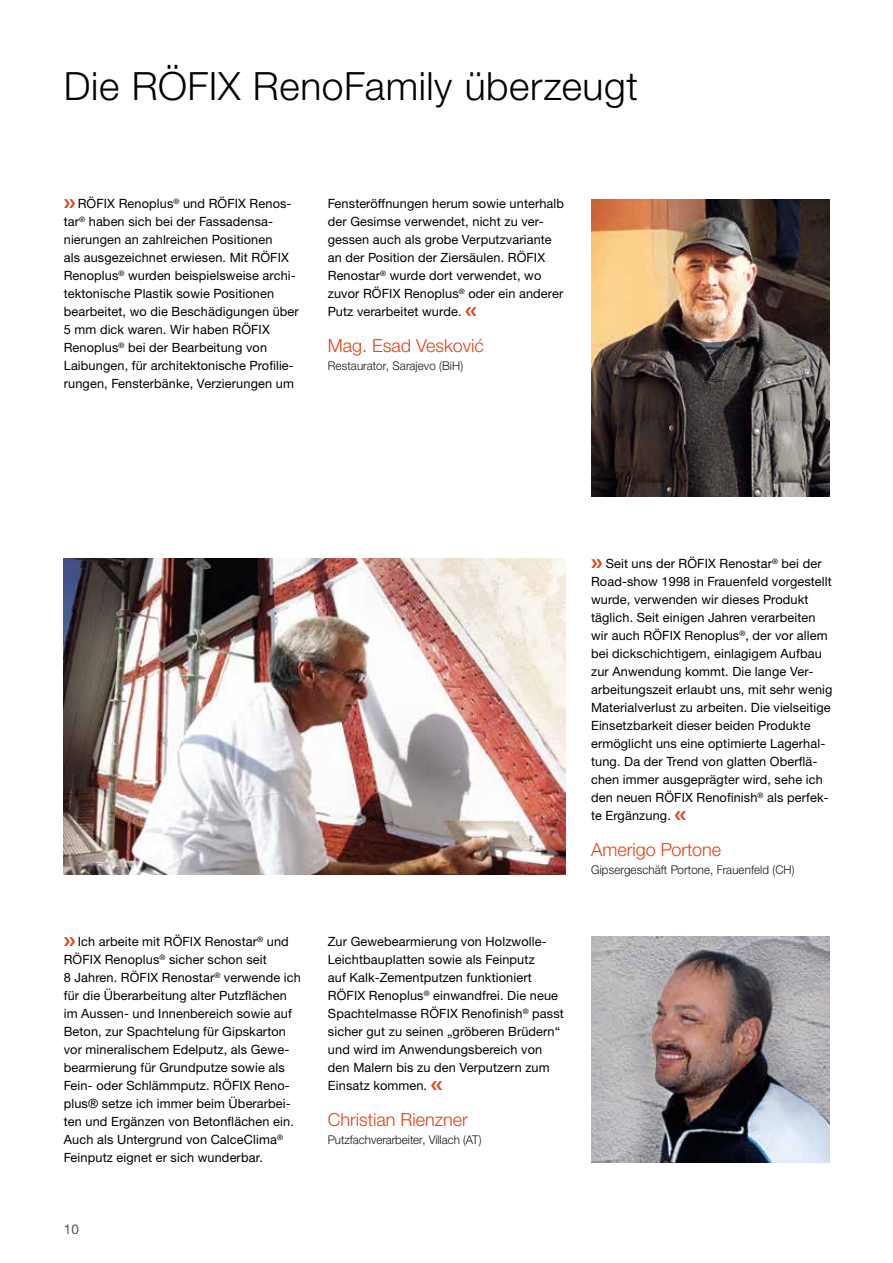
<style>
.page{position:relative;width:893px;height:1263px;background:#fff}
.page>*{position:absolute;margin:0;border:0;box-sizing:border-box;transform-origin:0 0}
.t1{font:300 39px "Helvetica Neue LTW1 G";letter-spacing:.015em;color:#000}
.t2{font:300 18px "Helvetica Neue LTW1 G";color:#e74011}
.t3{font:13.5px "Helvetica Neue LTW1 G";color:#575756}
.t4{font:12.75px/18px "Helvetica Neue LTW1 G";letter-spacing:.01em;color:#000}
.t5{font:300 12px "Helvetica Neue LTW1 G";letter-spacing:.01em;color:#131313;scale:.96 1}
</style>
<div class="page">
<img style="left:591px;top:199px;width:238px;height:297px">
<img style="left:64px;top:558px;width:502px;height:316px">
<img style="left:591px;top:936px;width:238px;height:226px">
<h1 class="t1" style="left:64px;top:62px;width:576px">Die RÖFIX RenoFamily überzeugt</h1>
<p class="t4" style="left:64px;top:194px;width:237px;text-indent:14px">RÖFIX Renoplus<sup>®</sup> und RÖFIX Renos&shy;tar<sup>®</sup> haben sich bei der Fassadensa&shy;nierungen an zahlreichen Positionen<br>als ausgezeichnet erwiesen. Mit RÖFIX Renoplus<sup>®</sup> wurden beispielsweise archi&shy;tektonische Plastik sowie Positionen bearbeitet, wo die Beschädigungen über 5 mm dick waren. Wir haben RÖFIX Renoplus<sup>®</sup> bei der Bearbeitung von Laibungen, für architektonische Profilie&shy;rungen, Fensterbänke, Verzierungen um</p>
<p class="t4" style="left:328px;top:194px;width:238px">Fensteröffnungen herum sowie unterhalb der Gesimse verwendet, nicht zu ver&shy;gessen auch als grobe Verputzvariante an der Position der Ziersäulen. RÖFIX Renostar<sup>®</sup> wurde dort verwendet, wo zuvor RÖFIX Renoplus<sup>®</sup> oder ein anderer Putz verarbeitet wurde.</p>
<h2 class="t2" style="left:328px;top:334px;width:158px">Mag. Esad Vesković</h2>
<p class="t5" style="left:328px;top:358px;width:142px">Restaurator, Sarajevo (BiH)</p>
<p class="t4" style="left:64px;top:932px;width:239px;text-indent:14px">Ich arbeite mit RÖFIX Renostar<sup>®</sup> und RÖFIX Renoplus<sup>®</sup> sicher schon seit<br>8 Jahren. RÖFIX Renostar<sup>®</sup> verwende ich für die Überarbeitung alter Putzflächen im Aussen- und Innenbereich sowie auf Beton, zur Spachtelung für Gipskarton vor mineralischem Edelputz, als Gewe&shy;bearmierung für Grundputze sowie als Fein- oder Schlämmputz. RÖFIX Reno&shy;plus® setze ich immer beim Überarbei&shy;ten und Ergänzen von Betonflächen ein.<br>Auch als Untergrund von CalceClima<sup>® </sup>Feinputz eignet er sich wunderbar.</p>
<p class="t4" style="left:328px;top:932px;width:237px">Zur Gewebearmierung von Holzwolle-Leichtbauplatten sowie als Feinputz<br>auf Kalk-Zementputzen funktioniert RÖFIX Renoplus<sup>®</sup> einwandfrei. Die neue Spachtelmasse RÖFIX Renofinish<sup>®</sup> passt sicher gut zu seinen „gröberen Brüdern“ und wird im Anwendungsbereich von den Malern bis zu den Verputzern zum Einsatz kommen.</p>
<h2 class="t2" style="left:328px;top:1108px;width:142px">Christian Rienzner</h2>
<p class="t5" style="left:328px;top:1132px;width:161px">Putzfachverarbeiter, Villach (AT)</p>
<p class="t3" style="left:64px;top:1221px;width:17px">10</p>
<p class="t4" style="left:591px;top:554px;width:243px;text-indent:15px">Seit uns der RÖFIX Renostar<sup>®</sup> bei der Road-show 1998 in Frauenfeld vorgestellt wurde, verwenden wir dieses Produkt täglich. Seit einigen Jahren verarbeiten wir auch RÖFIX Renoplus<sup>®</sup>, der vor allem bei dickschichtigem, einlagigem Aufbau zur Anwendung kommt. Die lange Ver&shy;arbeitungszeit erlaubt uns, mit sehr wenig Materialverlust zu arbeiten. Die vielseitige Einsetzbarkeit dieser beiden Produkte ermöglicht uns eine optimierte Lagerhal&shy;tung. Da der Trend von glatten Oberflä&shy;chen immer ausgeprägter wird, sehe ich den neuen RÖFIX Renofinish<sup>®</sup> als perfek&shy;te Ergänzung.</p>
<h2 class="t2" style="left:591px;top:838px;width:132px">Amerigo Portone</h2>
<p class="t5" style="left:591px;top:862px;width:214px">Gipsergeschäft Portone, Frauenfeld (CH)</p>
</div>
